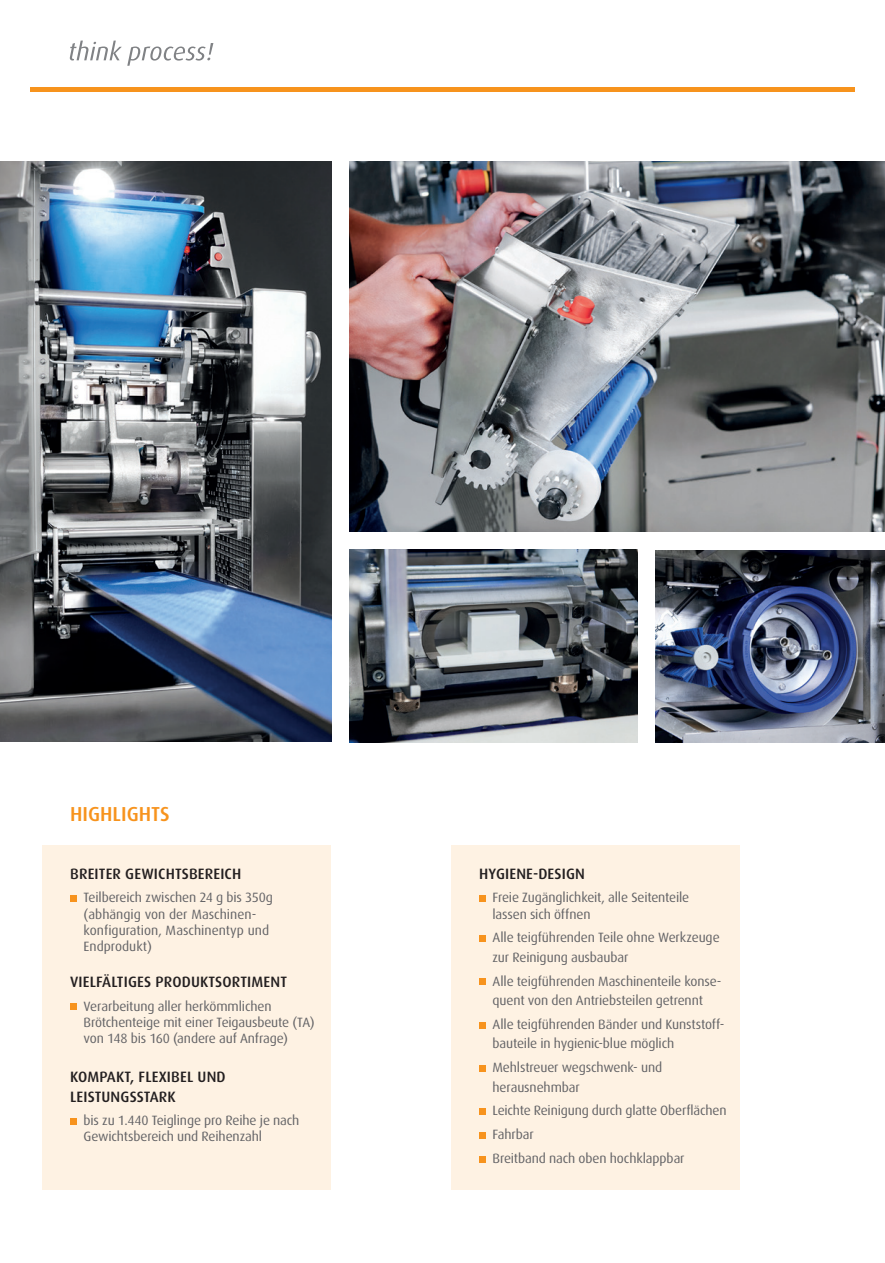
<style>
.page{position:relative;width:885px;height:1263px;background:#fff}
.page>*{position:absolute;margin:0;border:0;box-sizing:border-box;transform-origin:0 0}
.t1{font:500 20.25px "Dax Pro";color:#f7931d}
.t2{font:500 15px/19.5px "Dax Pro";letter-spacing:.01em;color:#231f20}
.t3{font:13.5px/16.2px "Dax Pro";letter-spacing:-.01em;color:#636366}
</style>
<div class="page">
<svg style="left:70px;top:41px;width:143px;height:25px"></svg>
<hr style="left:30px;top:87px;width:824px;height:4px;background:#f7931d">
<div style="left:43px;top:845px;width:288px;height:344px;background:#fef2e3"></div>
<div style="left:451px;top:845px;width:289px;height:344px;background:#fef2e3"></div>
<div style="left:70px;top:895px;width:7px;height:7px;background:#f7931d"></div>
<div style="left:479px;top:895px;width:6px;height:7px;background:#f7931d"></div>
<div style="left:479px;top:935px;width:6px;height:7px;background:#f7931d"></div>
<svg style="left:479px;top:979px;width:6px;height:6px"></svg>
<svg style="left:479px;top:1022px;width:6px;height:6px"></svg>
<div style="left:479px;top:1065px;width:6px;height:7px;background:#f7931d"></div>
<div style="left:479px;top:1108px;width:6px;height:7px;background:#f7931d"></div>
<div style="left:479px;top:1132px;width:6px;height:7px;background:#f7931d"></div>
<svg style="left:479px;top:1156px;width:6px;height:6px"></svg>
<div style="left:70px;top:1004px;width:7px;height:6px;background:#f7931d"></div>
<div style="left:70px;top:1118px;width:7px;height:6px;background:#f7931d"></div>
<img style="left:0;top:162px;width:331px;height:580px">
<img style="left:349px;top:162px;width:535px;height:369px">
<img style="left:349px;top:550px;width:289px;height:192px">
<img style="left:656px;top:550px;width:228px;height:192px">
<h1 class="t1" style="left:70px;top:801px;width:101px">HIGHLIGHTS</h1>
<p class="t2" style="left:70px;top:864px;width:173px">BREITER GEWICHTSBEREICH</p>
<p class="t3" style="left:84px;top:889px;width:191px">Teilbereich zwischen 24 g bis 350g (abhängig von der Maschinen&shy;konfiguration, Maschinentyp und<br>Endprodukt)</p>
<p class="t2" style="left:70px;top:972px;width:218px">VIELFÄLTIGES PRODUKTSORTIMENT</p>
<p class="t3" style="left:84px;top:997px;width:232px">Verarbeitung aller herkömmlichen<br>Brötchenteige mit einer Teigausbeute (TA) von 148 bis 160 (andere auf Anfrage)</p>
<p class="t2" style="left:70px;top:1067px;width:157px">KOMPAKT, FLEXIBEL UND<br>LEISTUNGSSTARK</p>
<p class="t3" style="left:84px;top:1111px;width:217px">bis zu 1.440 Teiglinge pro Reihe je nach<br>Gewichtsbereich und Reihenzahl</p>
<p class="t2" style="left:479px;top:864px;width:107px">HYGIENE-DESIGN</p>
<p class="t3" style="left:492px;top:889px;width:198px">Freie Zugänglichkeit, alle Seitenteile lassen sich öffnen</p>
<p class="t3" style="left:492px;top:927px;width:229px;line-height:19.5px">Alle teigführenden Teile ohne Werkzeuge zur Reinigung ausbaubar</p>
<p class="t3" style="left:492px;top:971px;width:230px;line-height:19.5px">Alle teigführenden Maschinenteile konse&shy;quent von den Antriebsteilen getrennt</p>
<p class="t3" style="left:492px;top:1014px;width:233px;line-height:19.5px">Alle teigführenden Bänder und Kunststoff&shy;bauteile in hygienic-blue möglich</p>
<p class="t3" style="left:492px;top:1057px;width:171px;line-height:19.5px">Mehlstreuer wegschwenk- und herausnehmbar</p>
<p class="t3" style="left:492px;top:1098px;width:235px;line-height:23.7px">Leichte Reinigung durch glatte Oberflächen<br>Fahrbar<br>Breitband nach oben hochklappbar</p>
</div>
